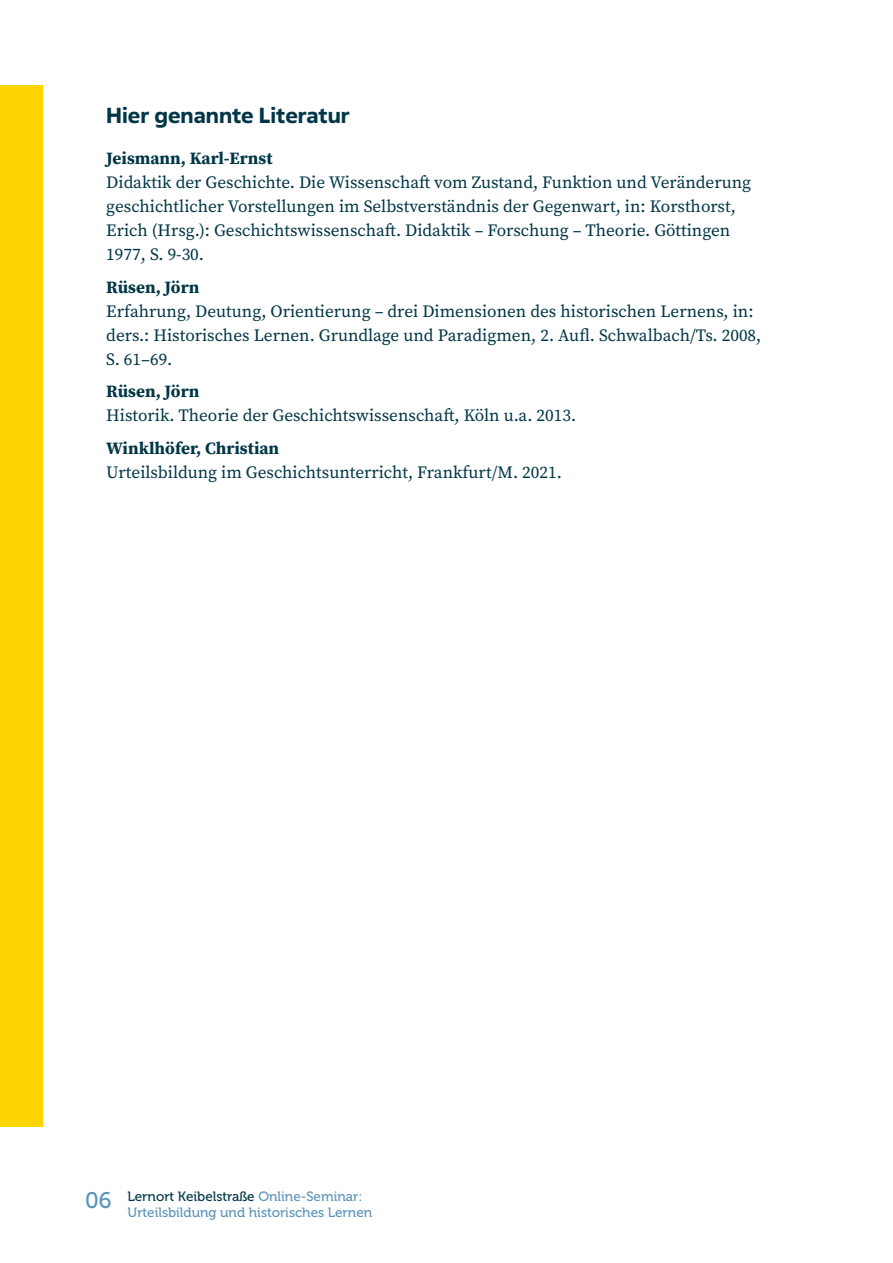
<style>
.page{position:relative;width:893px;height:1263px;background:#fff}
.page>*{position:absolute;margin:0;border:0;box-sizing:border-box;transform-origin:0 0}
._02_Überschrift{font:700 21.75px "Fact";color:#013647}
._03_Text_A2{font:17.25px/24px "Source Serif Pro";color:#013647}
.t1{font:13.5px/16.5px "Museo 500";color:#5c94b9}
.s1{font-weight:700}
.s2{font-size:22.5px}
.s3{color:#013647}
</style>
<div class="page">
<div style="left:0;top:85px;width:43px;height:1042px;background:#ffd500"></div>
<p class="_02_Überschrift" style="left:106px;top:101px;width:245px">Hier genannte Literatur</p>
<p class="_03_Text_A2" style="left:106px;top:147px;width:646px"><span class="s1">Jeismann, Karl-Ernst<br></span>Didaktik der Geschichte. Die Wissenschaft vom Zustand, Funktion und Veränderung geschichtlicher Vorstellungen im Selbstverständnis der Gegenwart, in: Korsthorst, Erich (Hrsg.): Geschichtswissenschaft. Didaktik – Forschung – Theorie. Göttingen 1977, S. 9-30.</p>
<p class="_03_Text_A2" style="left:106px;top:275px;width:657px"><span class="s1">Rüsen, Jörn<br></span>Erfahrung, Deutung, Orientierung – drei Dimensionen des historischen Lernens, in: ders.: Historisches Lernen. Grundlage und Paradigmen, 2. Aufl. Schwalbach/Ts. 2008, S. 61–69.</p>
<p class="_03_Text_A2" style="left:106px;top:380px;width:471px"><span class="s1">Rüsen, Jörn<br></span>Historik. Theorie der Geschichtswissenschaft, Köln u.a. 2013.</p>
<p class="_03_Text_A2" style="left:106px;top:436px;width:457px"><span class="s1">Winklhöfer, Christian<br></span>Urteilsbildung im Geschichtsunterricht, Frankfurt/M. 2021.</p>
<p class="t1" style="left:128px;top:1188px;width:246px;text-indent:-43px"><span class="s2">06</span> <span class="s3">Lernort Keibelstraße</span> Online-Seminar:<br>Urteilsbildung und historisches Lernen</p>
</div>
